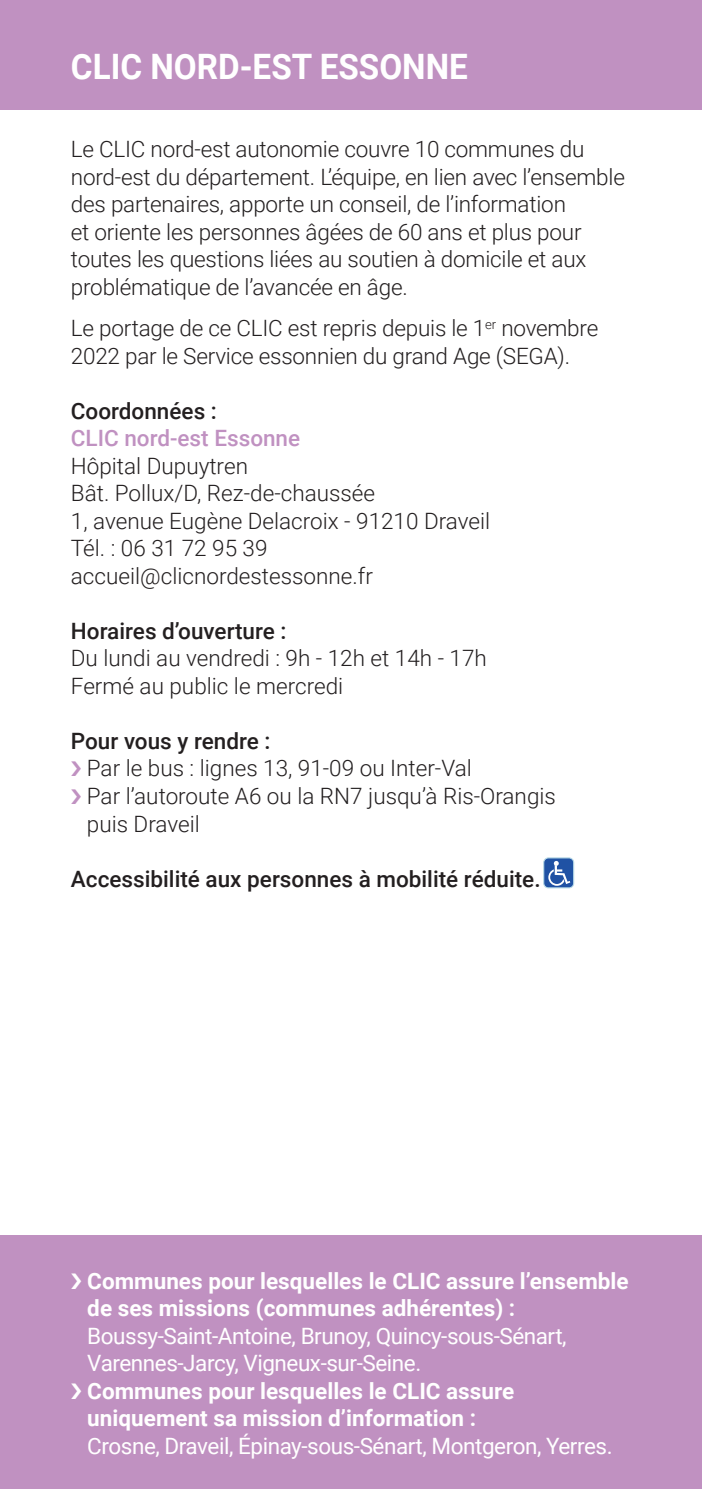
<style>
.page{position:relative;width:702px;height:1489px;background:#fff}
.page>*{position:absolute;margin:0;border:0;box-sizing:border-box;transform-origin:0 0}
.t1{font:700 35px "Roboto";color:#fff;scale:.95 1}
.t2{font:300 22.5px/27.5px "Roboto";letter-spacing:-.01em;color:#231f20}
.t3{font:22.5px/27.5px "Roboto";letter-spacing:-.02em;color:#fff}
.t4{font:700 22.5px/27.5px "Roboto";color:#fff}
.t5{font:500 22.5px "Roboto";color:#231f20}
.t6{font:500 22.5px "Roboto";color:#c091c1}
.s1{font-weight:700}
.s2{font-weight:400}
</style>
<div class="page">
<div style="left:0;top:0;width:702px;height:110px;background:#c091c1"></div>
<div style="left:0;top:1235px;width:702px;height:253px;background:#c091c1"></div>
<div style="left:543px;top:857px;width:30px;height:30px;background:#2052a4;border-radius:5px"></div>
<div style="left:543px;top:857px;width:31px;height:31px;border:1px solid #b9dbe8;border-radius:5px"></div>
<svg style="left:548px;top:860px;width:22px;height:25px"></svg>
<p class="t1" style="left:71px;top:42px;width:419px">CLIC NORD-EST ESSONNE</p>
<p class="t2" style="left:71px;top:134px;width:555px">Le CLIC nord-est autonomie couvre 10 communes du nord-est du département. L’équipe, en lien avec l’ensemble des partenaires, apporte un conseil, de l’information<br>et oriente les personnes âgées de 60 ans et plus pour toutes les questions liées au soutien à domicile et aux problématique de l’avancée en âge.</p>
<p class="t2" style="left:71px;top:313px;width:529px">Le portage de ce CLIC est repris depuis le 1<sup>er</sup> novembre<br>2022 par le Service essonnien du grand Age (SEGA).</p>
<p class="t5" style="left:71px;top:395px;width:147px">Coordonnées :</p>
<p class="t6" style="left:71px;top:422px;width:231px">CLIC nord-est Essonne</p>
<p class="t2" style="left:71px;top:451px;width:179px">Hôpital Dupuytren</p>
<p class="t2" style="left:71px;top:478px;width:306px">Bât. Pollux/D, Rez-de-chaussée</p>
<p class="t2" style="left:71px;top:506px;width:421px">1, avenue Eugène Delacroix - 91210 Draveil</p>
<p class="t2" style="left:71px;top:533px;width:198px">Tél. : 06 31 72 95 39</p>
<p class="t2" style="left:71px;top:561px;width:303px">accueil@clicnordestessonne.fr</p>
<p class="t5" style="left:71px;top:615px;width:217px">Horaires d’ouverture :</p>
<p class="t2" style="left:71px;top:643px;width:417px">Du lundi au vendredi : 9h - 12h et 14h - 17h</p>
<p class="t2" style="left:71px;top:671px;width:274px">Fermé au public le mercredi</p>
<p class="t5" style="left:71px;top:725px;width:201px">Pour vous y rendre :</p>
<p class="t2" style="left:87px;top:753px;width:386px">Par le bus : lignes 13, 91-09 ou Inter-Val</p>
<p class="t2" style="left:87px;top:781px;width:470px">Par l’autoroute A6 ou la RN7 jusqu’à Ris-Orangis puis Draveil</p>
<p class="t5" style="left:71px;top:862px;width:471px">Accessibilité aux personnes à mobilité réduite.</p>
<p class="t3" style="left:87px;top:1265px;width:542px"><span class="s1">Communes pour lesquelles le CLIC assure l’ensemble de ses missions (communes adhérentes) :<br></span>Boussy-Saint-Antoine, Brunoy, Quincy-sous-Sénart, Varennes-Jarcy, Vigneux-sur-Seine.</p>
<p class="t4" style="left:87px;top:1375px;width:527px">Communes pour lesquelles le CLIC assure uniquement sa mission d’information :<br><span class="s2">Crosne, Draveil, Épinay-sous-Sénart, Montgeron, Yerres.</span></p>
</div>
